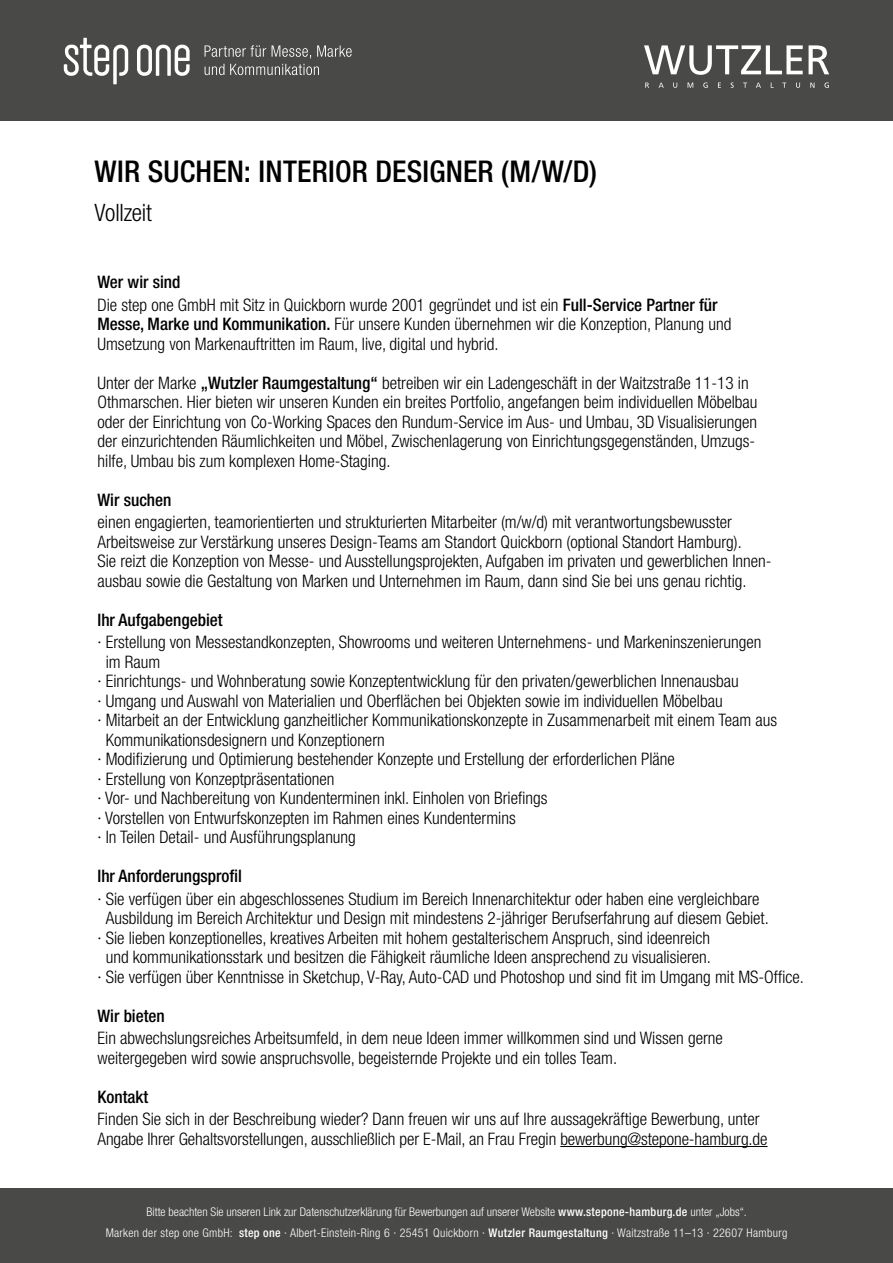
<style>
.page{position:relative;width:893px;height:1263px;background:#494948}
.page>*{position:absolute;margin:0;border:0;box-sizing:border-box;transform-origin:0 0}
.t1{font:500 condensed 30px "Helvetica Neue LT Std";letter-spacing:.005em;color:#000}
.t2{font:300 condensed 24px "Helvetica Neue LT Std";letter-spacing:-.005em;color:#000}
.t3{font:300 condensed 17.25px/19.5px "Helvetica Neue LT Std";color:#000}
.t4{font:500 condensed 17.25px "Helvetica Neue LT Std";color:#000}
.t5{font:300 condensed 12px/21.1px "Helvetica Neue LT Std";color:#fff;text-align:center}
.s1{font-weight:500}
</style>
<div class="page">
<div style="left:0;top:122px;width:893px;height:1066px;background:#fff"></div>
<svg style="left:644px;top:45px;width:159px;height:30px"></svg>
<svg style="left:809px;top:45px;width:20px;height:29px"></svg>
<svg style="left:645px;top:83px;width:4px;height:5px"></svg>
<svg style="left:659px;top:83px;width:5px;height:5px"></svg>
<svg style="left:673px;top:83px;width:4px;height:5px"></svg>
<svg style="left:688px;top:83px;width:5px;height:5px"></svg>
<svg style="left:703px;top:82px;width:5px;height:6px"></svg>
<svg style="left:718px;top:83px;width:3px;height:5px"></svg>
<svg style="left:731px;top:82px;width:3px;height:6px"></svg>
<svg style="left:743px;top:83px;width:4px;height:5px"></svg>
<svg style="left:756px;top:83px;width:5px;height:5px"></svg>
<svg style="left:796px;top:83px;width:4px;height:5px"></svg>
<svg style="left:810px;top:83px;width:4px;height:5px"></svg>
<svg style="left:824px;top:82px;width:5px;height:6px"></svg>
<svg style="left:205px;top:45px;width:147px;height:30px"></svg>
<svg style="left:64px;top:38px;width:126px;height:46px"></svg>
<hr style="left:560px;top:1146px;width:207px;height:1px;background:#000">
<h1 class="t1" style="left:95px;top:153px;width:504px">WIR SUCHEN: INTERIOR DESIGNER (M/W/D)</h1>
<h2 class="t2" style="left:95px;top:199px;width:59px">Vollzeit</h2>
<p class="t3" style="left:98px;top:271px;width:622px;line-height:22.5px"><span class="s1">Wer wir sind<br></span>Die step one GmbH mit Sitz in Quickborn wurde 2001 gegründet und ist ein <span class="s1">Full-Service Partner für</span></p>
<p class="t3" style="left:98px;top:314px;width:635px"><span class="s1">Messe, Marke und Kommunikation.</span> Für unsere Kunden übernehmen wir die Konzeption, Planung und<br>Umsetzung von Markenauftritten im Raum, live, digital und hybrid.</p>
<p class="t3" style="left:98px;top:373px;width:662px">Unter der Marke <span class="s1">„Wutzler Raumgestaltung“</span> betreiben wir ein Ladengeschäft in der Waitzstraße 11-13 in Othmarschen. Hier bieten wir unseren Kunden ein breites Portfolio, angefangen beim individuellen Möbelbau oder der Einrichtung von Co-Working Spaces den Rundum-Service im Aus- und Umbau, 3D Visualisierungen der einzurichtenden Räumlichkeiten und Möbel, Zwischenlagerung von Einrichtungsgegenständen, Umzugs&shy;hilfe, Umbau bis zum komplexen Home-Staging.</p>
<p class="t4" style="left:98px;top:489px;width:75px">Wir suchen</p>
<p class="t3" style="left:98px;top:512px;width:676px">einen engagierten, teamorientierten und strukturierten Mitarbeiter (m/w/d) mit verantwortungsbewusster Arbeitsweise zur Verstärkung unseres Design-Teams am Standort Quickborn (optional Standort Hamburg).<br>Sie reizt die Konzeption von Messe- und Ausstellungsprojekten, Aufgaben im privaten und gewerblichen Innen&shy;ausbau sowie die Gestaltung von Marken und Unternehmen im Raum, dann sind Sie bei uns genau richtig.</p>
<p class="t4" style="left:98px;top:609px;width:127px">Ihr Aufgabengebiet</p>
<p class="t3" style="left:98px;top:632px;width:666px">∙ Erstellung von Messestandkonzepten, Showrooms und weiteren Unternehmens- und Markeninszenierungen</p>
<p class="t3" style="left:106px;top:652px;width:56px">im Raum</p>
<p class="t3" style="left:98px;top:671px;width:643px">∙ Einrichtungs- und Wohnberatung sowie Konzeptentwicklung für den privaten/gewerblichen Innenausbau</p>
<p class="t3" style="left:98px;top:691px;width:627px">· Umgang und Auswahl von Materialien und Oberflächen bei Objekten sowie im individuellen Möbelbau</p>
<p class="t3" style="left:98px;top:710px;width:681px">∙ Mitarbeit an der Entwicklung ganzheitlicher Kommunikationskonzepte in Zusammenarbeit mit einem Team aus</p>
<p class="t3" style="left:106px;top:730px;width:280px">Kommunikationsdesignern und Konzeptionern</p>
<p class="t3" style="left:98px;top:749px;width:579px">∙ Modifizierung und Optimierung bestehender Konzepte und Erstellung der erforderlichen Pläne</p>
<p class="t3" style="left:98px;top:769px;width:238px">∙ Erstellung von Konzeptpräsentationen</p>
<p class="t3" style="left:98px;top:788px;width:451px">∙ Vor- und Nachbereitung von Kundenterminen inkl. Einholen von Briefings</p>
<p class="t3" style="left:98px;top:808px;width:420px">∙ Vorstellen von Entwurfskonzepten im Rahmen eines Kundentermins</p>
<p class="t3" style="left:98px;top:827px;width:260px">∙ In Teilen Detail- und Ausführungsplanung</p>
<p class="t4" style="left:98px;top:866px;width:146px">Ihr Anforderungsprofil</p>
<p class="t3" style="left:98px;top:888px;width:663px">∙ Sie verfügen über ein abgeschlossenes Studium im Bereich Innenarchitektur oder haben eine vergleichbare</p>
<p class="t3" style="left:106px;top:908px;width:664px">Ausbildung im Bereich Architektur und Design mit mindestens 2-jähriger Berufserfahrung auf diesem Gebiet.</p>
<p class="t3" style="left:98px;top:927px;width:614px">∙ Sie lieben konzeptionelles, kreatives Arbeiten mit hohem gestalterischem Anspruch, sind ideenreich</p>
<p class="t3" style="left:106px;top:947px;width:607px">und kommunikationsstark und besitzen die Fähigkeit räumliche Ideen ansprechend zu visualisieren.</p>
<p class="t3" style="left:98px;top:966px;width:708px">∙ Sie verfügen über Kenntnisse in Sketchup, V-Ray, Auto-CAD und Photoshop und sind fit im Umgang mit MS-Office.</p>
<p class="t4" style="left:98px;top:1005px;width:69px">Wir bieten</p>
<p class="t3" style="left:98px;top:1028px;width:627px">Ein abwechslungsreiches Arbeitsumfeld, in dem neue Ideen immer willkommen sind und Wissen gerne weitergegeben wird sowie anspruchsvolle, begeisternde Projekte und ein tolles Team.</p>
<p class="t4" style="left:98px;top:1086px;width:52px">Kontakt</p>
<p class="t3" style="left:98px;top:1109px;width:672px">Finden Sie sich in der Beschreibung wieder? Dann freuen wir uns auf Ihre aussagekräftige Bewerbung, unter<br>Angabe Ihrer Gehaltsvorstellungen, ausschließlich per E-Mail, an Frau Fregin bewerbung@stepone-hamburg.de</p>
<p class="t5" style="left:106px;top:1201px;width:683px">Bitte beachten Sie unseren Link zur Datenschutzerklärung für Bewerbungen auf unserer Website <span class="s1">www.stepone-hamburg.de</span> unter „Jobs“.<br>Marken der step one GmbH: <span class="s1">step one</span> ∙ Albert-Einstein-Ring 6 ∙ 25451 Quickborn · <span class="s1">Wutzler Raumgestaltung</span> ∙ Waitzstraße 11–13 · 22607 Hamburg</p>
</div>
